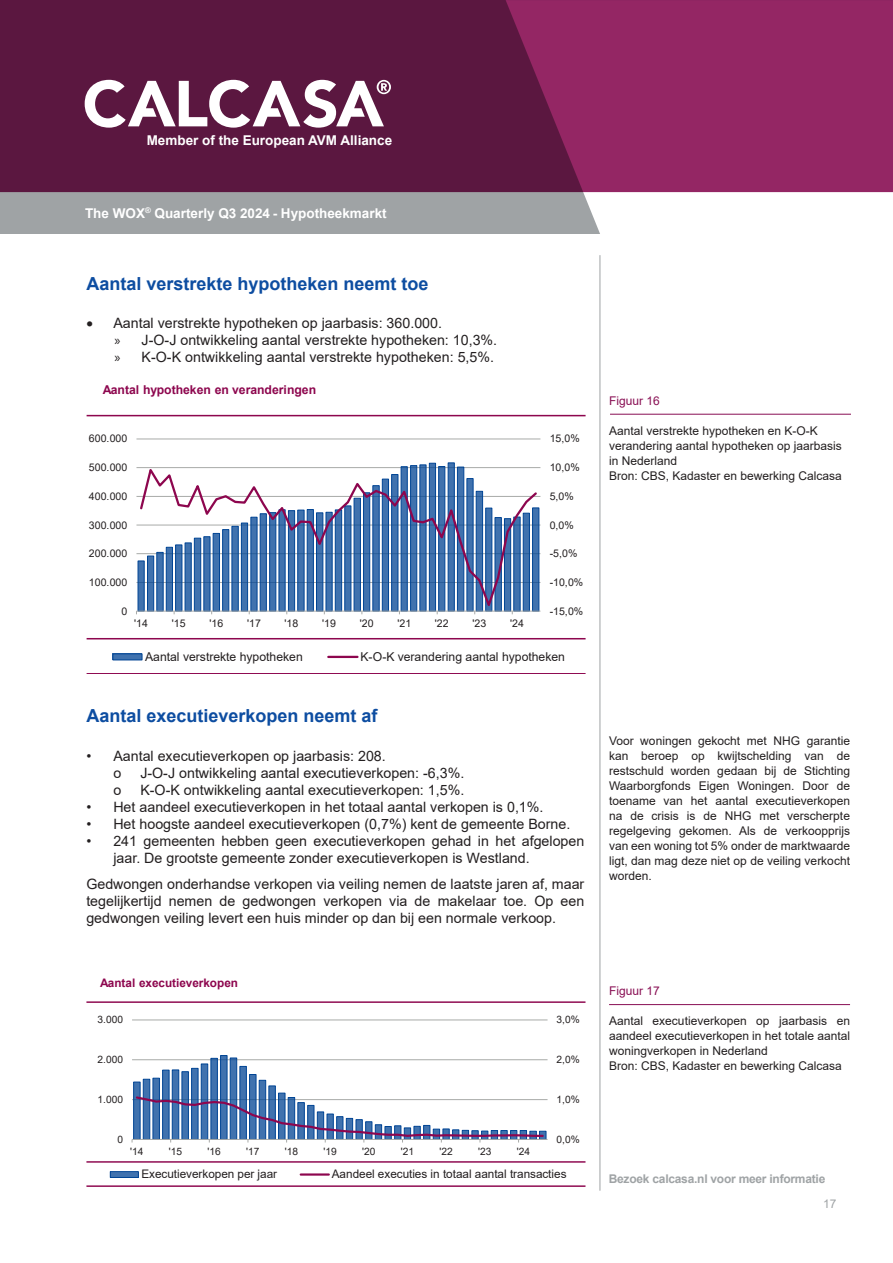
<style>
.page{position:relative;width:893px;height:1263px;background:#fff}
.page>*{position:absolute;margin:0;border:0;box-sizing:border-box;transform-origin:0 0}
.t1{font:700 18px "Arial";color:#0d4da1}
.t2{font:14.25px/17.1px "Arial";color:#231f20}
.t3{font:700 13.5px "Arial";color:#fff}
.t4{font:12.15px "Arial";color:#231f20}
.t5{font:700 12.15px "Arial";letter-spacing:-.005em;color:#8d064e}
.t6{font:12px/15px "Arial";color:#231f20}
.t7{font:700 12px "Arial";letter-spacing:-.02em;color:#9fa3a5}
.t8{font:12px "Arial";color:#880e53}
.t9{font:12px "Arial";color:#9fa3a5}
.t10{font:11.85px "Arial";letter-spacing:-.005em;color:#231f20}
.t11{font:700 11.7px "Arial";letter-spacing:-.005em;color:#8d064e}
.t12{font:10.5px "Arial";letter-spacing:.01em;color:#231f20}
.t13{font:10.2px "Arial";letter-spacing:.01em;color:#231f20}
.s1{font-family:"Myriad Pro"}
</style>
<div class="page">
<hr style="left:600px;top:255px;width:1px;height:936px;background:#9fa3a5">
<div style="left:0;top:0;width:893px;height:234px;background:#9fa3a5"></div>
<svg style="left:506px;top:192px;width:387px;height:42px;fill:#fff"></svg>
<svg style="left:0;top:0;width:893px;height:192px;background:#731d4f"></svg>
<svg style="left:85px;top:80px;width:306px;height:48px;background:#a07890"></svg>
<hr style="left:610px;top:414px;width:241px;height:1px;background:#880e53">
<hr style="left:136px;top:582px;width:404px;height:1px;background:#a8aaa8">
<hr style="left:136px;top:553px;width:404px;height:1px;background:#a8aaa8">
<hr style="left:136px;top:525px;width:404px;height:1px;background:#a8aaa8">
<hr style="left:136px;top:496px;width:404px;height:1px;background:#a8aaa8">
<hr style="left:136px;top:467px;width:404px;height:1px;background:#a8aaa8">
<hr style="left:136px;top:439px;width:404px;height:1px;background:#a8aaa8">
<hr style="left:136px;top:611px;width:404px;height:1px;background:#a8aaa8">
<svg style="left:138px;top:464px;width:401px;height:148px"></svg>
<div style="left:113px;top:654px;width:29px;height:6px;background:#4072ae"></div>
<div style="left:113px;top:654px;width:29px;height:6px;border:1px solid #004494"></div>
<hr style="left:328px;top:656px;width:29px;height:2px;background:#8d064e">
<hr style="left:87px;top:415px;width:498px;height:1px;background:#8d064e">
<hr style="left:87px;top:638px;width:498px;height:1px;background:#8d064e">
<hr style="left:87px;top:673px;width:498px;height:1px;background:#8d064e">
<hr style="left:609px;top:1004px;width:241px;height:1px;background:#880e53">
<hr style="left:132px;top:1099px;width:416px;height:1px;background:#a8aaa8">
<hr style="left:132px;top:1059px;width:416px;height:1px;background:#a8aaa8">
<hr style="left:132px;top:1020px;width:416px;height:1px;background:#a8aaa8">
<hr style="left:132px;top:1139px;width:416px;height:1px;background:#a8aaa8">
<svg style="left:132px;top:1055px;width:414px;height:87px"></svg>
<div style="left:110px;top:1171px;width:28px;height:6px;background:#4072ae"></div>
<div style="left:110px;top:1171px;width:29px;height:7px;border:1px solid #004494"></div>
<hr style="left:301px;top:1173px;width:28px;height:2px;background:#8d064e">
<hr style="left:86px;top:1001px;width:499px;height:2px;background:#8d064e">
<hr style="left:86px;top:1185px;width:499px;height:2px;background:#8d064e">
<hr style="left:86px;top:1161px;width:499px;height:2px;background:#8d064e">
<p class="t3" style="left:147px;top:131px;width:247px">Member of the European AVM Alliance</p>
<p class="t3" style="left:85px;top:203px;width:303px">The WOX<sup>®</sup> Quarterly Q3 2024 - Hypotheekmarkt</p>
<p class="t1" style="left:86px;top:270px;width:344px">Aantal verstrekte hypotheken neemt toe</p>
<p class="t2" style="left:115px;top:314px;width:384px;text-indent:-28px">• Aantal verstrekte hypotheken op jaarbasis: 360.000.<br><span class="s1">»</span> J-O-J ontwikkeling aantal verstrekte hypotheken: 10,3%. <span class="s1">»</span> K-O-K ontwikkeling aantal verstrekte hypotheken: 5,5%.</p>
<p class="t5" style="left:103px;top:381px;width:215px">Aantal hypotheken en veranderingen</p>
<p class="t12" style="left:89px;top:431px;width:40px">600.000</p>
<p class="t12" style="left:550px;top:431px;width:32px">15,0%</p>
<p class="t12" style="left:89px;top:460px;width:40px">500.000</p>
<p class="t12" style="left:550px;top:460px;width:32px">10,0%</p>
<p class="t12" style="left:89px;top:489px;width:40px">400.000</p>
<p class="t12" style="left:550px;top:489px;width:26px">5,0%</p>
<p class="t12" style="left:89px;top:518px;width:40px">300.000</p>
<p class="t12" style="left:550px;top:518px;width:26px">0,0%</p>
<p class="t12" style="left:89px;top:546px;width:40px">200.000</p>
<p class="t12" style="left:550px;top:546px;width:29px">-5,0%</p>
<p class="t12" style="left:89px;top:575px;width:40px">100.000</p>
<p class="t12" style="left:550px;top:575px;width:35px">-10,0%</p>
<p class="t12" style="left:121px;top:604px;width:7px">0</p>
<p class="t12" style="left:550px;top:604px;width:35px">-15,0%</p>
<p class="t12" style="left:134px;top:616px;width:15px">'14</p>
<p class="t12" style="left:172px;top:616px;width:15px">'15</p>
<p class="t12" style="left:209px;top:616px;width:15px">'16</p>
<p class="t12" style="left:247px;top:616px;width:15px">'17</p>
<p class="t12" style="left:285px;top:616px;width:15px">'18</p>
<p class="t12" style="left:322px;top:616px;width:15px">'19</p>
<p class="t12" style="left:360px;top:616px;width:15px">'20</p>
<p class="t12" style="left:397px;top:616px;width:15px">'21</p>
<p class="t12" style="left:435px;top:616px;width:15px">'22</p>
<p class="t12" style="left:472px;top:616px;width:15px">'23</p>
<p class="t12" style="left:510px;top:616px;width:15px">'24</p>
<p class="t4" style="left:145px;top:648px;width:159px">Aantal verstrekte hypotheken</p>
<p class="t4" style="left:361px;top:648px;width:206px">K-O-K verandering aantal hypotheken</p>
<p class="t1" style="left:86px;top:703px;width:293px">Aantal executieverkopen neemt af</p>
<p class="t2" style="left:113px;top:747px;width:274px;text-indent:-27px">• Aantal executieverkopen op jaarbasis: 208. o</p>
<p class="t2" style="left:140px;top:764px;width:325px">J-O-J ontwikkeling aantal executieverkopen: -6,3%.</p>
<p class="t2" style="left:113px;top:781px;width:9px">o</p>
<p class="t2" style="left:140px;top:781px;width:325px">K-O-K ontwikkeling aantal executieverkopen: 1,5%.</p>
<p class="t2" style="left:86px;top:798px;width:459px">• Het aandeel executieverkopen in het totaal aantal verkopen is 0,1%.</p>
<p class="t2" style="left:86px;top:815px;width:486px">• Het hoogste aandeel executieverkopen (0,7%) kent de gemeente Borne.</p>
<p class="t2" style="left:113px;top:832px;width:472px;text-indent:-27px">• 241 gemeenten hebben geen executieverkopen gehad in het afgelopen jaar. De grootste gemeente zonder executieverkopen is Westland.</p>
<p class="t2" style="left:86px;top:875px;width:499px;text-align:justify">Gedwongen onderhandse verkopen via veiling nemen de laatste jaren af, maar tegelijkertijd nemen de gedwongen verkopen via de makelaar toe. Op een gedwongen veiling levert een huis minder op dan bij een normale verkoop.</p>
<p class="t11" style="left:100px;top:974px;width:139px">Aantal executieverkopen</p>
<p class="t13" style="left:98px;top:1013px;width:27px">3.000</p>
<p class="t13" style="left:98px;top:1052px;width:27px">2.000</p>
<p class="t13" style="left:98px;top:1092px;width:27px">1.000</p>
<p class="t13" style="left:118px;top:1132px;width:7px">0</p>
<p class="t13" style="left:130px;top:1144px;width:15px">'14</p>
<p class="t13" style="left:169px;top:1144px;width:15px">'15</p>
<p class="t13" style="left:208px;top:1144px;width:15px">'16</p>
<p class="t13" style="left:246px;top:1144px;width:15px">'17</p>
<p class="t13" style="left:285px;top:1144px;width:15px">'18</p>
<p class="t13" style="left:323px;top:1144px;width:15px">'19</p>
<p class="t13" style="left:362px;top:1144px;width:15px">'20</p>
<p class="t13" style="left:401px;top:1144px;width:15px">'21</p>
<p class="t13" style="left:439px;top:1144px;width:15px">'22</p>
<p class="t13" style="left:478px;top:1144px;width:15px">'23</p>
<p class="t13" style="left:517px;top:1144px;width:15px">'24</p>
<p class="t13" style="left:556px;top:1013px;width:25px">3,0%</p>
<p class="t13" style="left:556px;top:1052px;width:25px">2,0%</p>
<p class="t13" style="left:556px;top:1092px;width:25px">1,0%</p>
<p class="t13" style="left:556px;top:1132px;width:25px">0,0%</p>
<p class="t10" style="left:141px;top:1166px;width:137px">Executieverkopen per jaar</p>
<p class="t10" style="left:332px;top:1166px;width:236px">Aandeel executies in totaal aantal transacties</p>
<p class="t8" style="left:609px;top:392px;width:52px">Figuur 16</p>
<p class="t6" style="left:609px;top:423px;width:234px">Aantal verstrekte hypotheken en K-O-K verandering aantal hypotheken op jaarbasis in Nederland<br>Bron: CBS, Kadaster en bewerking Calcasa</p>
<p class="t6" style="left:609px;top:733px;width:242px;text-align:justify">Voor woningen gekocht met NHG garantie kan beroep op kwijtschelding van de restschuld worden gedaan bij de Stichting Waarborgfonds Eigen Woningen. Door de toename van het aantal executieverkopen na de crisis is de NHG met verscherpte regelgeving gekomen. Als de verkoopprijs van een woning tot 5% onder de marktwaarde ligt, dan mag deze niet op de veiling verkocht worden.</p>
<p class="t8" style="left:609px;top:982px;width:52px">Figuur 17</p>
<p class="t6" style="left:609px;top:1013px;width:242px">Aantal executieverkopen op jaarbasis en aandeel executieverkopen in het totale aantal woningverkopen in Nederland<br>Bron: CBS, Kadaster en bewerking Calcasa</p>
<p class="t7" style="left:609px;top:1171px;width:218px">Bezoek calcasa.nl voor meer informatie</p>
<p class="t9" style="left:823px;top:1195px;width:15px">17</p>
</div>
